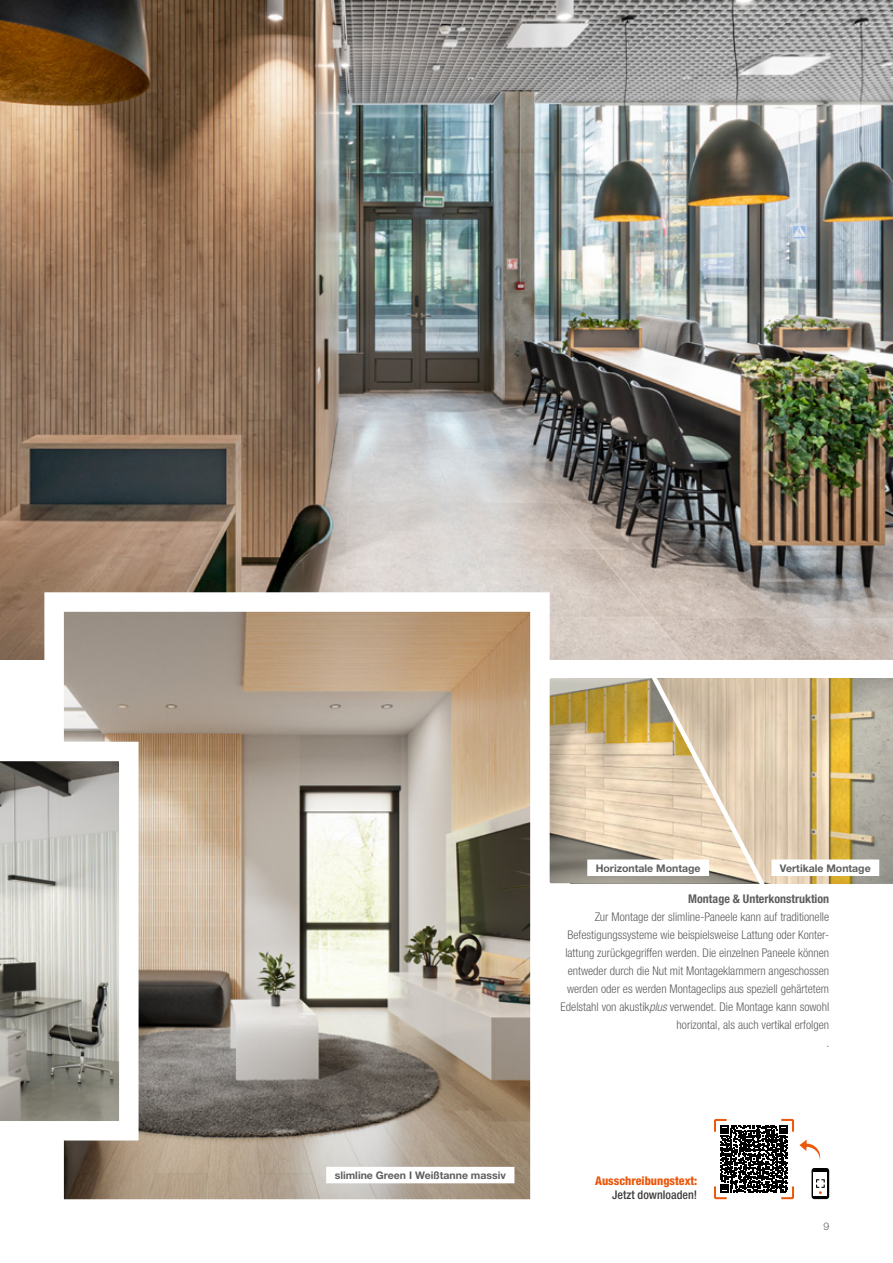
<style>
.page{position:relative;width:893px;height:1263px;background:#fff}
.page>*{position:absolute;margin:0;border:0;box-sizing:border-box;transform-origin:0 0}
.Fließtext{font:300 condensed 12px/18px "Helvetica Neue LTW1 G";color:#5f5e5e;text-align:right}
.Merkmal_fett{font:700 condensed 12px "Helvetica Neue LTW1 G";color:#5f5e5e}
.t1{font:800 condensed 12px "Helvetica Neue LTW1 G";color:#ea580c}
.t2{font:500 condensed 12px "Helvetica Neue LTW1 G";color:#3c3c3b}
.Bildtext_HG_weiß{font:700 10.5px "Helvetica Neue LTW1 G";color:#5f5e5e}
.t3{font:300 10.5px "Helvetica Neue LTW1 G";color:#5f5e5e}
.s1{font-style:italic}
</style>
<div class="page">
<img style="left:0;top:0;width:893px;height:660px">
<svg style="left:35px;top:582px;width:524px;height:618px;background:#b5a99a"></svg>
<svg style="left:0;top:732px;width:148px;height:418px"></svg>
<div style="left:812px;top:1168px;width:17px;height:31px;background:#000;border-radius:3px"></div>
<div style="left:813px;top:1172px;width:14px;height:23px;background:#fff"></div>
<svg style="left:714px;top:1118px;width:111px;height:82px"></svg>
<img style="left:770px;top:678px;width:123px;height:205px">
<img style="left:550px;top:678px;width:96px;height:205px">
<svg style="left:646px;top:678px;width:124px;height:206px;background:#dbc8ad"></svg>
<div style="left:587px;top:859px;width:122px;height:17px;background:#fff"></div>
<div style="left:771px;top:859px;width:108px;height:17px;background:#fff"></div>
<div style="left:326px;top:1167px;width:188px;height:16px;background:#fff"></div>
<svg style="left:0;top:1087px;width:1px;height:17px"></svg>
<p class="Bildtext_HG_weiß" style="left:335px;top:1169px;width:173px">slimline Green I Weißtanne massiv</p>
<p class="Bildtext_HG_weiß" style="left:596px;top:861px;width:106px">Horizontale Montage</p>
<p class="Bildtext_HG_weiß" style="left:780px;top:861px;width:92px">Vertikale Montage</p>
<p class="Merkmal_fett" style="left:688px;top:892px;width:143px">Montage &amp; Unterkonstruktion</p>
<p class="Fließtext" style="left:595px;top:908px;width:236px">Zur Montage der slimline-Paneele kann auf traditionelle</p>
<p class="Fließtext" style="left:567px;top:926px;width:263px">Befestigungssysteme wie beispielsweise Lattung oder Konter-</p>
<p class="Fließtext" style="left:561px;top:944px;width:270px">lattung zurückgegriffen werden. Die einzelnen Paneele können entweder durch die Nut mit Montageklammern angeschossen werden oder es werden Montageclips aus speziell gehärtetem Edelstahl von akustik<span class="s1">plus</span> verwendet. Die Montage kann sowohl horizontal, als auch vertikal erfolgen</p>
<p class="Fließtext" style="left:826px;top:1034px;width:4px">.</p>
<p class="t1" style="left:595px;top:1173px;width:104px">Ausschreibungstext:</p>
<p class="t2" style="left:612px;top:1188px;width:86px">Jetzt downloaden!</p>
<p class="t3" style="left:823px;top:1220px;width:7px">9</p>
</div>
